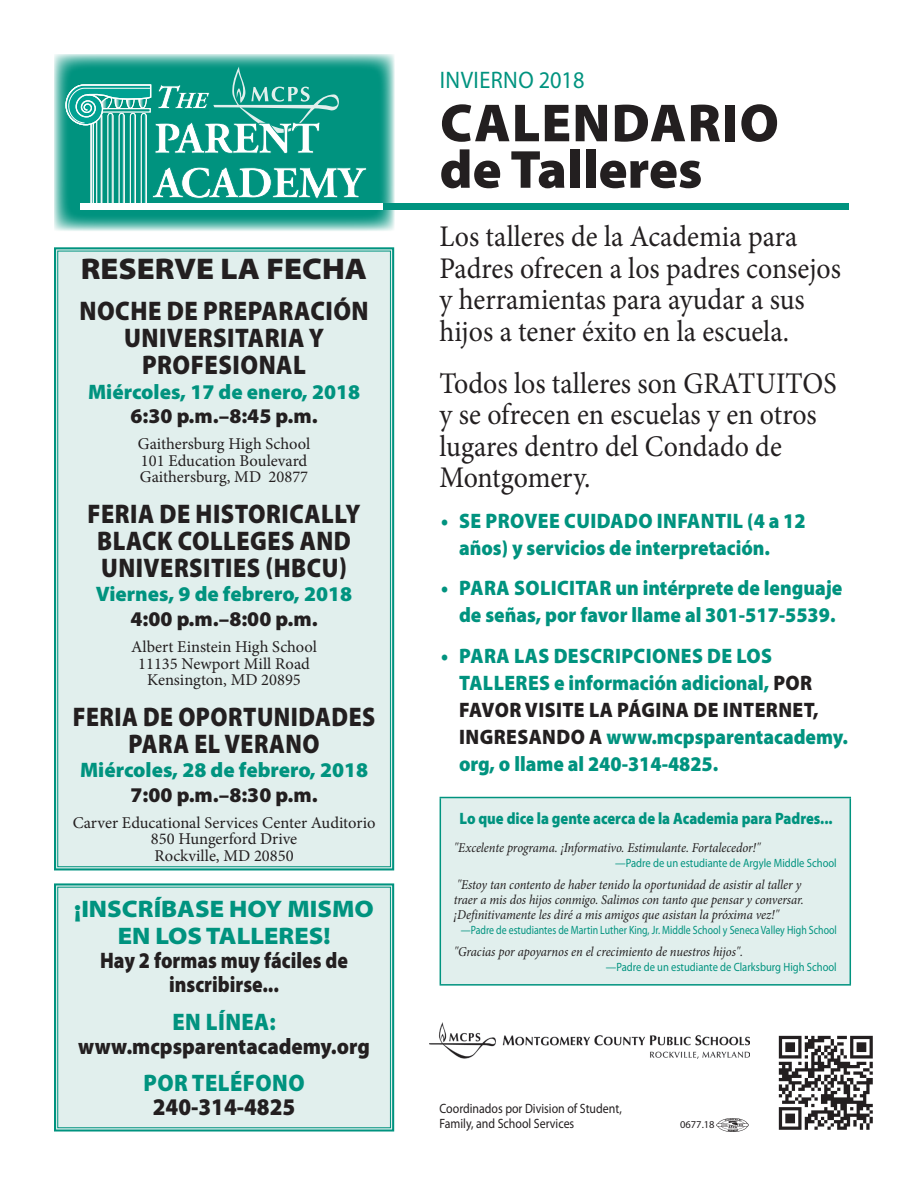
<style>
.page{position:relative;width:918px;height:1188px;background:#fff}
.page>*{position:absolute;margin:0;border:0;box-sizing:border-box;transform-origin:0 0}
.t1{font:900 54px/46.5px "Myriad Pro";letter-spacing:.005em;color:#231f20}
.t2{font:30px/31.5px "Minion Pro";color:#231f20;scale:.93 1}
.t3{font:900 semi-expanded 30px "Myriad Pro";color:#231f20}
.t4{font:900 27px/27px "Myriad Pro";letter-spacing:.02em;color:#231f20;text-align:center;scale:.89 1}
.t5{font:900 27px/27px "Myriad Pro";letter-spacing:.02em;color:#231f20;text-align:center;scale:.9 1}
.t6{font:900 27px/27px "Myriad Pro";letter-spacing:.02em;color:#231f20;text-align:center;scale:.87 1}
.t7{font:900 semi-expanded 24px/27px "Myriad Pro";color:#00937f;text-align:center}
.t8{font:900 24px "Myriad Pro";letter-spacing:.02em;color:#00937f;scale:.93 1}
.t9{font:900 24px "Myriad Pro";color:#231f20;scale:.93 1}
.t10{font:24px "Myriad Pro";letter-spacing:.02em;color:#00937f;scale:.93 1}
.t11{font:900 22.5px/24px "Myriad Pro";color:#231f20;text-align:center;scale:.87 1}
.t12{font:900 22.5px "Myriad Pro";color:#231f20;scale:.93 1}
.t13{font:900 21px/27px "Myriad Pro";color:#00937f;scale:.93 1}
.t14{font:900 21px "Myriad Pro";color:#00937f}
.t15{font:900 21px "Myriad Pro";color:#231f20}
.t16{font:16.5px/16.5px "Minion Pro";color:#231f20;text-align:center}
.t17{font:900 16.5px "Myriad Pro";color:#00937f;scale:.88 1}
.t18{font:italic 13.5px/15px "Minion Pro";letter-spacing:-.01em;color:#231f20;scale:.93 1}
.t19{font:13.5px/15px "Myriad Pro";color:#231f20;scale:.88 1}
.t20{font:12px "Myriad Pro";color:#00937f;scale:.88 1}
.t21{font:12px "Myriad Pro";color:#00937f;scale:.82 1}
.t22{font:10.5px "Myriad Pro";color:#231f20}
.s1{color:#231f20}
</style>
<div class="page">
<div style="left:54px;top:883px;width:341px;height:249px;background:#e1efed"></div>
<div style="left:57px;top:887px;width:334px;height:241px;border:1px solid #00937f"></div>
<div style="left:54px;top:247px;width:341px;height:624px;background:#e1efed"></div>
<img style="left:778px;top:1035px;width:95px;height:95px">
<img style="left:717px;top:1118px;width:32px;height:13px">
<img style="left:429px;top:1023px;width:321px;height:35px">
<div style="left:440px;top:798px;width:410px;height:187px;background:#e1efed"></div>
<hr style="left:440px;top:797px;width:411px;height:1px;background:#00937f">
<hr style="left:440px;top:798px;width:1px;height:186px;background:#00937f">
<hr style="left:850px;top:798px;width:1px;height:186px;background:#00937f">
<hr style="left:440px;top:984px;width:411px;height:2px;background:#00937f">
<svg style="left:54px;top:54px;width:341px;height:177px;background:#4fb4a6"></svg>
<div style="left:80px;top:203px;width:303px;height:7px;background:#fff"></div>
<svg style="left:65px;top:66px;width:302px;height:144px;background:#3bac9d"></svg>
<div style="left:383px;top:203px;width:466px;height:7px;background:#00937f"></div>
<h2 class="t3" style="left:81px;top:252px;width:288px">RESERVE LA FECHA</h2>
<h3 class="t5" style="left:79px;top:298px;width:323px">NOCHE DE PREPARACIÓN<br>UNIVERSITARIA Y<br>PROFESIONAL</h3>
<h3 class="t14" style="left:88px;top:380px;width:274px">Miércoles, 17 de enero, 2018</h3>
<h3 class="t15" style="left:130px;top:404px;width:189px">6:30 p.m.–8:45 p.m.</h3>
<p class="t16" style="left:138px;top:436px;width:174px;text-align:left">Gaithersburg High School<br>101 Education Boulevard<br>Gaithersburg, MD 20877</p>
<h3 class="t4" style="left:88px;top:500px;width:308px">FERIA DE HISTORICALLY<br>BLACK COLLEGES AND<br>UNIVERSITIES (HBCU)</h3>
<h3 class="t14" style="left:96px;top:582px;width:258px">Viernes, 9 de febrero, 2018</h3>
<h3 class="t15" style="left:130px;top:607px;width:189px">4:00 p.m.–8:00 p.m.</h3>
<p class="t16" style="left:131px;top:639px;width:187px">Albert Einstein High School<br>11135 Newport Mill Road<br>Kensington, MD 20895</p>
<h3 class="t6" style="left:73px;top:703px;width:349px">FERIA DE OPORTUNIDADES<br>PARA EL VERANO</h3>
<h3 class="t14" style="left:80px;top:758px;width:290px">Miércoles, 28 de febrero, 2018</h3>
<h3 class="t15" style="left:130px;top:783px;width:189px">7:00 p.m.–8:30 p.m.</h3>
<p class="t16" style="left:73px;top:814px;width:304px">Carver Educational Services Center Auditorio<br>850 Hungerford Drive<br>Rockville, MD 20850</p>
<h3 class="t7" style="left:74px;top:896px;width:301px">¡INSCRÍBASE HOY MISMO<br>EN LOS TALLERES!</h3>
<h3 class="t11" style="left:100px;top:949px;width:286px">Hay 2 formas muy fáciles de inscribirse...</h3>
<h3 class="t8" style="left:173px;top:1008px;width:113px">EN LÍNEA:</h3>
<h3 class="t12" style="left:78px;top:1034px;width:315px">www.mcpsparentacademy.org</h3>
<h3 class="t8" style="left:144px;top:1070px;width:175px">POR TELÉFONO</h3>
<h3 class="t9" style="left:153px;top:1094px;width:155px">240-314-4825</h3>
<h3 class="t10" style="left:440px;top:67px;width:157px">INVIERNO 2018</h3>
<h1 class="t1" style="left:440px;top:100px;width:341px">CALENDARIO de Talleres</h1>
<h2 class="t2" style="left:440px;top:221px;width:433px">Los talleres de la Academia para Padres ofrecen a los padres consejos y herramientas para ayudar a sus hijos a tener éxito en la escuela.</h2>
<h2 class="t2" style="left:440px;top:367px;width:428px">Todos los talleres son GRATUITOS y se ofrecen en escuelas y en otros lugares dentro del Condado de<br>Montgomery.</h2>
<h3 class="t13" style="left:459px;top:507px;width:374px;text-indent:-18px">• SE PROVEE CUIDADO INFANTIL (4 a 12 años) y servicios de interpretación.</h3>
<h3 class="t13" style="left:441px;top:575px;width:433px;text-align:center">• PARA SOLICITAR un intérprete de lenguaje de señas, por favor llame al 301-517-5539.</h3>
<h3 class="t13" style="left:459px;top:642px;width:420px;text-indent:-18px">• PARA LAS DESCRIPCIONES DE LOS TALLERES e información adicional, <span class="s1">POR FAVOR VISITE LA PÁGINA DE INTERNET, INGRESANDO A</span> www.mcpsparentacademy. org, o llame al 240-314-4825.</h3>
<p class="t17" style="left:459px;top:809px;width:426px">Lo que dice la gente acerca de la Academia para Padres...</p>
<p class="t18" style="left:454px;top:841px;width:331px">"Excelente programa. ¡Informativo. Estimulante. Fortalecedor!"</p>
<p class="t20" style="left:615px;top:857px;width:253px">—Padre de un estudiante de Argyle Middle School</p>
<p class="t18" style="left:454px;top:877px;width:378px">"Estoy tan contento de haber tenido la oportunidad de asistir al taller y traer a mis dos hijos conmigo. Salimos con tanto que pensar y conversar. ¡Definitivamente les diré a mis amigos que asistan la próxima vez!"</p>
<p class="t21" style="left:461px;top:924px;width:460px">—Padre de estudiantes de Martin Luther King, Jr. Middle School y Seneca Valley High School</p>
<p class="t18" style="left:454px;top:944px;width:313px">"Gracias por apoyarnos en el crecimiento de nuestros hijos".</p>
<p class="t20" style="left:606px;top:960px;width:264px">—Padre de un estudiante de Clarksburg High School</p>
<p class="t19" style="left:440px;top:1101px;width:209px">Coordinados por Division of Student,<br>Family, and School Services</p>
<p class="t22" style="left:680px;top:1119px;width:36px">0677.18</p>
</div>
